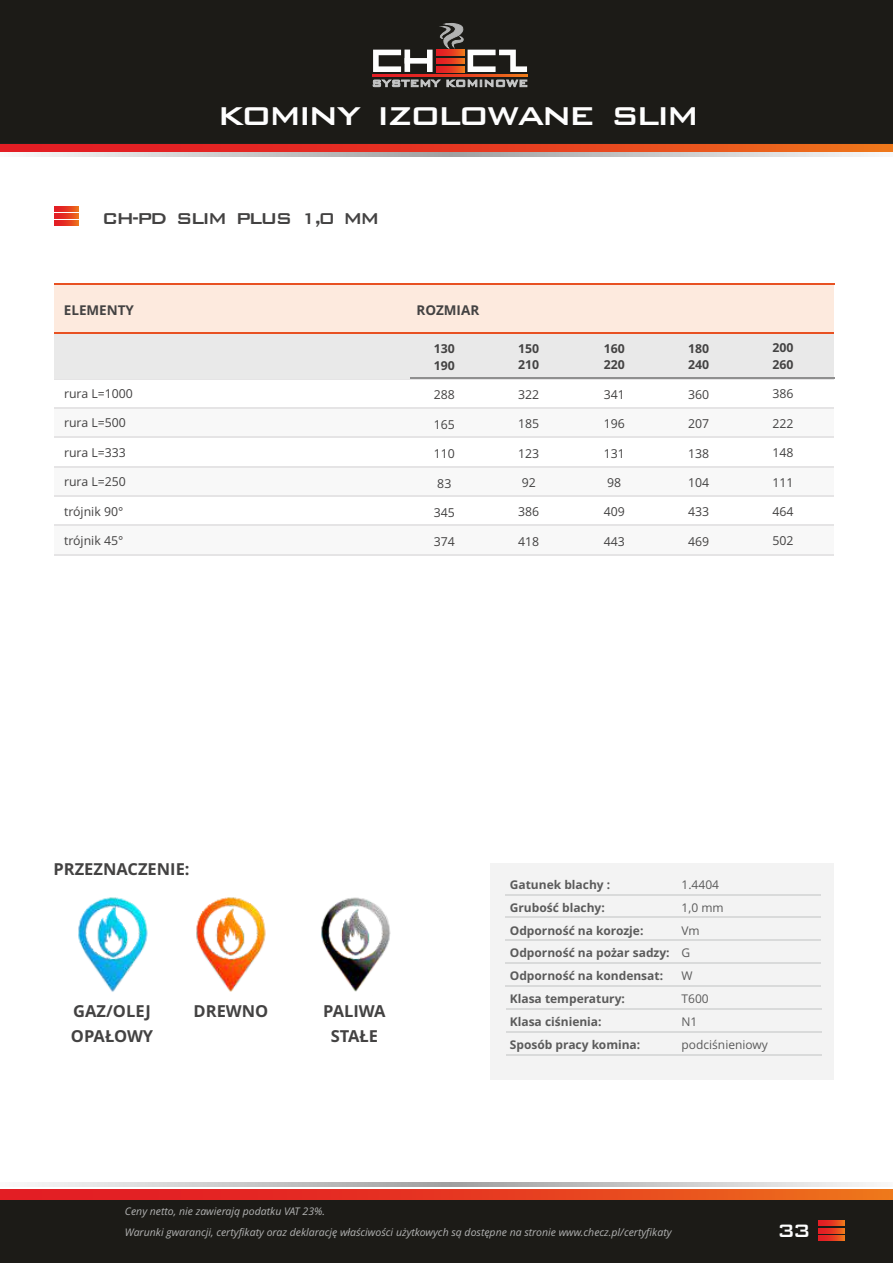
<style>
.page{position:relative;width:893px;height:1263px;background:#fff}
.page>*{position:absolute;margin:0;border:0;box-sizing:border-box;transform-origin:0 0}
.t1{font:500 42px "Bank Gothic BT";letter-spacing:-.06em;color:#fefefe}
.t2{font:500 24px "Bank Gothic BT";color:#fefefe}
.t3{font:500 21px "Bank Gothic BT";letter-spacing:-.115em;color:#434242}
.t4{font:700 16.5px/24.8px "Open Sans";color:#434242}
.t5{font:700 13.5px "Open Sans";color:#434242}
.t6{font:12.3px "Open Sans";color:#434242}
.t7{font:700 12.3px/16.6px "Open Sans";color:#434242}
.t8{font:700 12px/23px "Open Sans";color:#5b5b5b}
.t9{font:12px/23px "Open Sans";color:#5b5b5b}
.t10{font:italic 10.5px/20.7px "Open Sans";color:#b2b3b3}
</style>
<div class="page">
<div style="left:0;top:1199px;width:893px;height:64px;background:#1c1b17"></div>
<svg style="left:0;top:1189px;width:893px;height:10px;background:#e63d20"></svg>
<svg style="left:27px;top:1182px;width:847px;height:5px;background:#cacaca"></svg>
<div style="left:490px;top:864px;width:344px;height:216px;background:#f3f3f3"></div>
<hr style="left:506px;top:894px;width:315px;height:1px;background:#d9dada">
<hr style="left:506px;top:917px;width:315px;height:1px;background:#d9dada">
<hr style="left:506px;top:940px;width:315px;height:1px;background:#d9dada">
<hr style="left:506px;top:963px;width:315px;height:1px;background:#d9dada">
<hr style="left:506px;top:986px;width:315px;height:1px;background:#d9dada">
<hr style="left:506px;top:1032px;width:315px;height:1px;background:#d9dada">
<hr style="left:506px;top:1055px;width:315px;height:1px;background:#d9dada">
<hr style="left:506px;top:1008px;width:315px;height:2px;background:#d9dada">
<img style="left:321px;top:897px;width:70px;height:95px">
<img style="left:78px;top:897px;width:70px;height:95px">
<img style="left:196px;top:897px;width:70px;height:95px">
<svg style="left:54px;top:214px;width:25px;height:4px"></svg>
<svg style="left:54px;top:221px;width:25px;height:5px"></svg>
<svg style="left:54px;top:206px;width:25px;height:5px"></svg>
<div style="left:0;top:0;width:893px;height:144px;background:#1c1b17"></div>
<svg style="left:0;top:144px;width:893px;height:8px;background:#e63d20"></svg>
<svg style="left:26px;top:152px;width:849px;height:5px;background:#cacaca"></svg>
<div style="left:54px;top:467px;width:780px;height:28px;background:#f8f8f8"></div>
<div style="left:54px;top:525px;width:780px;height:29px;background:#f8f8f8"></div>
<div style="left:54px;top:284px;width:780px;height:49px;background:#fdeade"></div>
<div style="left:54px;top:408px;width:780px;height:29px;background:#f8f8f8"></div>
<div style="left:54px;top:333px;width:780px;height:46px;background:#e9e9e9"></div>
<hr style="left:54px;top:407px;width:780px;height:1px;background:#e5e4e5">
<hr style="left:54px;top:437px;width:780px;height:1px;background:#e5e4e5">
<hr style="left:54px;top:466px;width:780px;height:1px;background:#e5e4e5">
<hr style="left:54px;top:495px;width:780px;height:1px;background:#e5e4e5">
<hr style="left:410px;top:378px;width:424px;height:1px;background:#8f8f8f">
<hr style="left:54px;top:283px;width:781px;height:1px;background:#e85122">
<hr style="left:54px;top:525px;width:780px;height:1px;background:#e5e4e5">
<hr style="left:54px;top:554px;width:780px;height:1px;background:#e5e4e5">
<hr style="left:54px;top:332px;width:780px;height:1px;background:#e85122">
<svg style="left:819px;top:1228px;width:25px;height:5px"></svg>
<svg style="left:819px;top:1235px;width:25px;height:5px"></svg>
<svg style="left:819px;top:1220px;width:25px;height:5px"></svg>
<svg style="left:369px;top:22px;width:173px;height:71px;background:#51443f"></svg>
<svg style="left:373px;top:75px;width:154px;height:1px"></svg>
<h1 class="t1" style="left:218px;top:93px;width:483px">kominy izolowane slim</h1>
<h3 class="t3" style="left:102px;top:208px;width:279px">CH-PD SLIM PLUS 1,0 MM</h3>
<p class="t5" style="left:64px;top:304px;width:72px">ELEMENTY</p>
<p class="t6" style="left:64px;top:388px;width:70px">rura L=1000</p>
<p class="t6" style="left:64px;top:418px;width:63px">rura L=500</p>
<p class="t6" style="left:64px;top:447px;width:63px">rura L=333</p>
<p class="t6" style="left:64px;top:477px;width:63px">rura L=250</p>
<p class="t6" style="left:64px;top:506px;width:61px">trójnik 90°</p>
<p class="t6" style="left:64px;top:535px;width:61px">trójnik 45°</p>
<p class="t5" style="left:416px;top:304px;width:64px">ROZMIAR</p>
<p class="t7" style="left:434px;top:342px;width:23px">130<br>190</p>
<p class="t6" style="left:434px;top:390px;width:23px">288</p>
<p class="t6" style="left:434px;top:419px;width:23px">165</p>
<p class="t6" style="left:434px;top:449px;width:23px">110</p>
<p class="t6" style="left:437px;top:478px;width:16px">83</p>
<p class="t6" style="left:434px;top:508px;width:23px">345</p>
<p class="t6" style="left:434px;top:537px;width:23px">374</p>
<p class="t7" style="left:518px;top:341px;width:23px">150<br>210</p>
<p class="t6" style="left:518px;top:389px;width:23px">322</p>
<p class="t6" style="left:518px;top:419px;width:23px">185</p>
<p class="t6" style="left:518px;top:448px;width:23px">123</p>
<p class="t6" style="left:522px;top:478px;width:16px">92</p>
<p class="t6" style="left:518px;top:507px;width:23px">386</p>
<p class="t6" style="left:518px;top:536px;width:23px">418</p>
<p class="t7" style="left:604px;top:341px;width:23px">160<br>220</p>
<p class="t6" style="left:604px;top:389px;width:23px">341</p>
<p class="t6" style="left:604px;top:419px;width:23px">196</p>
<p class="t6" style="left:604px;top:448px;width:23px">131</p>
<p class="t6" style="left:607px;top:478px;width:16px">98</p>
<p class="t6" style="left:604px;top:507px;width:23px">409</p>
<p class="t6" style="left:604px;top:536px;width:23px">443</p>
<p class="t7" style="left:688px;top:341px;width:23px">180<br>240</p>
<p class="t6" style="left:688px;top:389px;width:23px">360</p>
<p class="t6" style="left:688px;top:419px;width:23px">207</p>
<p class="t6" style="left:688px;top:448px;width:23px">138</p>
<p class="t6" style="left:688px;top:478px;width:23px">104</p>
<p class="t6" style="left:688px;top:507px;width:23px">433</p>
<p class="t6" style="left:688px;top:536px;width:23px">469</p>
<p class="t7" style="left:773px;top:341px;width:23px">200<br>260</p>
<p class="t6" style="left:772px;top:389px;width:23px">386</p>
<p class="t6" style="left:772px;top:418px;width:23px">222</p>
<p class="t6" style="left:772px;top:448px;width:23px">148</p>
<p class="t6" style="left:772px;top:477px;width:23px">111</p>
<p class="t6" style="left:772px;top:506px;width:23px">464</p>
<p class="t6" style="left:772px;top:536px;width:23px">502</p>
<h3 class="t4" style="left:53px;top:859px;width:138px">PRZEZNACZENIE:</h3>
<h3 class="t4" style="left:71px;top:1000px;width:84px">GAZ/OLEJ<br>OPAŁOWY</h3>
<h3 class="t4" style="left:194px;top:1000px;width:76px">DREWNO</h3>
<h3 class="t4" style="left:323px;top:1000px;width:64px;text-align:center">PALIWA<br>STAŁE</h3>
<p class="t8" style="left:510px;top:874px;width:161px">Gatunek blachy :<br>Grubość blachy:<br>Odporność na korozje:<br>Odporność na pożar sadzy:<br>Odporność na kondensat:<br>Klasa temperatury:<br>Klasa ciśnienia:<br>Sposób pracy komina:</p>
<p class="t9" style="left:681px;top:874px;width:88px">1.4404<br>1,0 mm<br>Vm<br>G<br>W<br>T600<br>N1 podciśnieniowy</p>
<p class="t10" style="left:125px;top:1202px;width:548px">Ceny netto, nie zawierają podatku VAT 23%.<br>Warunki gwarancji, certyfikaty oraz deklarację właściwości użytkowych są dostępne na stronie www.checz.pl/certyfikaty</p>
<h2 class="t2" style="left:777px;top:1219px;width:36px">33</h2>
</div>
